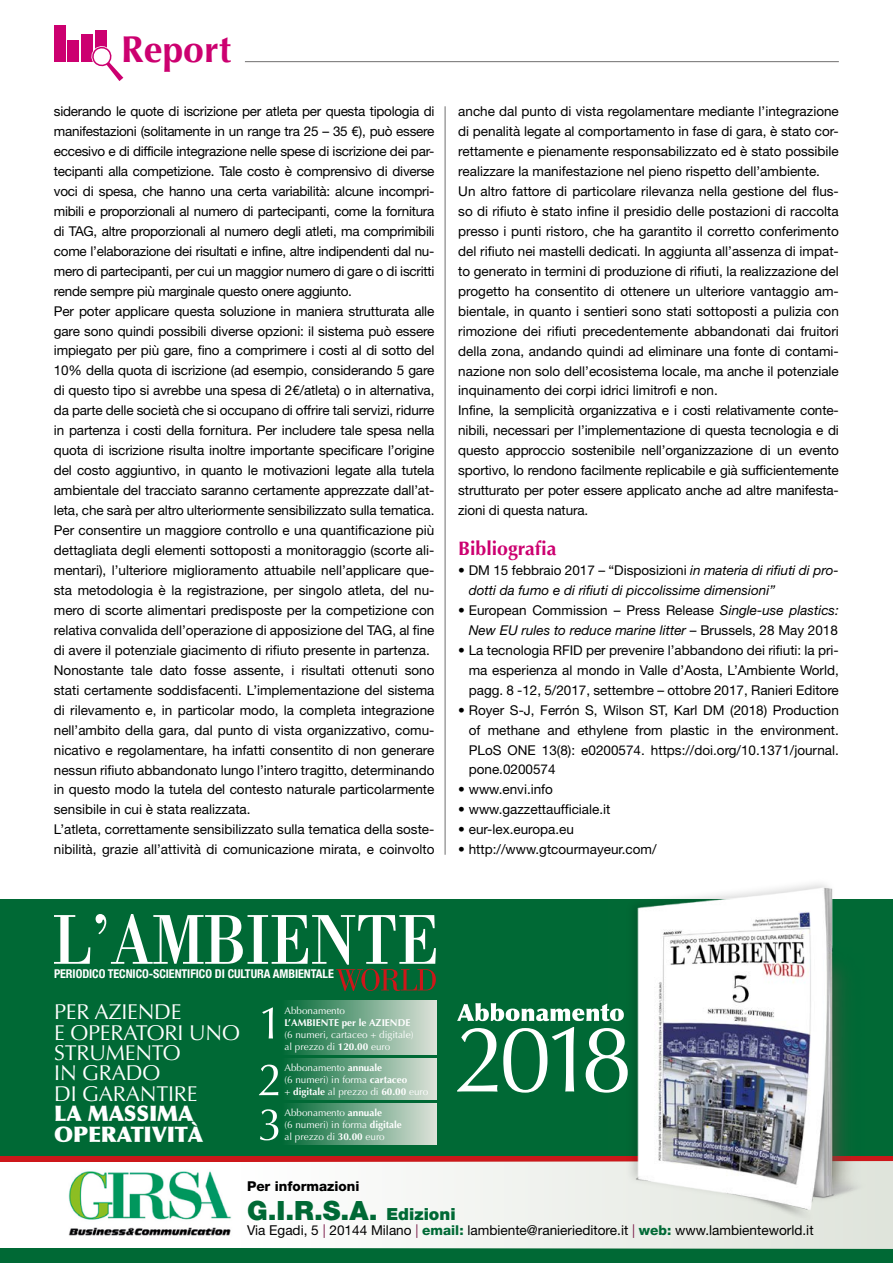
<style>
.page{position:relative;width:893px;height:1263px;background:#fff}
.page>*{position:absolute;margin:0;border:0;box-sizing:border-box;transform-origin:0 0}
.t1{font:700 37.5px "Optima";color:#cc0070}
.t2{font:900 26.55px "Helvetica Neue";color:#006935}
.t3{font:21.45px/20.4px "Optima";letter-spacing:-.01em;color:#fff}
.t4{font:900 21.45px/20.4px "Optima";letter-spacing:-.01em;color:#fff}
.t5{font:700 19.5px "Optima";color:#cc0070}
.t6{font:13.65px "Helvetica Neue";color:#000}
.t7{font:800 13.65px "Helvetica Neue";color:#000}
.t8{font:13.5px/20px "Helvetica Neue";color:#000}
.t9{font:italic 13.5px/20px "Helvetica Neue";color:#000}
.t10{font:700 condensed 12.15px "Helvetica Neue";letter-spacing:-.005em;color:#fff}
.t11{font:9.9px/11.9px "Optima";color:#fff}
.t12{font:700 9.9px "Optima";color:#fff}
.s1{font-style:normal}
.s2{font-style:italic}
.s3{font-weight:700}
.s4{font-size:16.8px}
.s5{color:#7e204d}
.s6{font-weight:800;color:#006935}
</style>
<div class="page">
<div style="left:54px;top:26px;width:11px;height:36px;background:#cc0070"></div>
<div style="left:68px;top:40px;width:11px;height:22px;background:#cc0070"></div>
<div style="left:81px;top:35px;width:12px;height:27px;background:#cc0070"></div>
<div style="left:95px;top:30px;width:12px;height:32px;background:#cc0070"></div>
<svg style="left:91px;top:46px;width:32px;height:35px"></svg>
<hr style="left:245px;top:61px;width:594px;height:1px;background:#706f6f">
<hr style="left:445px;top:106px;width:1px;height:749px;background:#706f6f">
<div style="left:0;top:900px;width:893px;height:256px;background:#006935"></div>
<div style="left:0;top:1156px;width:893px;height:5px;background:#cd171a"></div>
<svg style="left:54px;top:915px;width:36px;height:49px"></svg>
<svg style="left:96px;top:914px;width:340px;height:77px"></svg>
<svg style="left:457px;top:1003px;width:151px;height:18px"></svg>
<svg style="left:457px;top:1027px;width:151px;height:66px"></svg>
<div style="left:282px;top:1000px;width:154px;height:55px;background:linear-gradient(to right,#016936,#dae1d7)"></div>
<div style="left:282px;top:1058px;width:154px;height:41px;background:linear-gradient(to right,#016936,#dae1d7)"></div>
<div style="left:282px;top:1103px;width:154px;height:41px;background:linear-gradient(to right,#016936,#dae1d7)"></div>
<svg style="left:262px;top:1007px;width:11px;height:31px"></svg>
<svg style="left:259px;top:1064px;width:19px;height:31px"></svg>
<svg style="left:260px;top:1109px;width:18px;height:31px"></svg>
<div style="left:0;top:1248px;width:893px;height:15px;background:#006935"></div>
<div style="left:242px;top:1161px;width:651px;height:87px;background:linear-gradient(to right,#fefefe,#dfe3db)"></div>
<img style="left:68px;top:1171px;width:163px;height:65px">
<img style="left:608px;top:883px;width:283px;height:342px">
<h1 class="t1" style="left:121px;top:27px;width:112px">Report</h1>
<p class="t8" style="left:54px;top:101px;width:382px">siderando le quote di iscrizione per atleta per questa tipologia di manifestazioni (solitamente in un range tra 25 – 35 €), può essere eccesivo e di difficile integrazione nelle spese di iscrizione dei par&shy;tecipanti alla competizione. Tale costo è comprensivo di diverse voci di spesa, che hanno una certa variabilità: alcune incompri&shy;mibili e proporzionali al numero di partecipanti, come la fornitura di TAG, altre proporzionali al numero degli atleti, ma comprimibili come l’elaborazione dei risultati e infine, altre indipendenti dal nu&shy;mero di partecipanti, per cui un maggior numero di gare o di iscritti rende sempre più marginale questo onere aggiunto.<br>Per poter applicare questa soluzione in maniera strutturata alle gare sono quindi possibili diverse opzioni: il sistema può essere impiegato per più gare, fino a comprimere i costi al di sotto del 10% della quota di iscrizione (ad esempio, considerando 5 gare di questo tipo si avrebbe una spesa di 2€/atleta) o in alternativa, da parte delle società che si occupano di offrire tali servizi, ridurre in partenza i costi della fornitura. Per includere tale spesa nella quota di iscrizione risulta inoltre importante specificare l’origine del costo aggiuntivo, in quanto le motivazioni legate alla tutela ambientale del tracciato saranno certamente apprezzate dall’at&shy;leta, che sarà per altro ulteriormente sensibilizzato sulla tematica.<br>Per consentire un maggiore controllo e una quantificazione più dettagliata degli elementi sottoposti a monitoraggio (scorte ali&shy;mentari), l’ulteriore miglioramento attuabile nell’applicare que&shy;sta metodologia è la registrazione, per singolo atleta, del nu&shy;mero di scorte alimentari predisposte per la competizione con relativa convalida dell’operazione di apposizione del TAG, al fine di avere il potenziale giacimento di rifiuto presente in partenza.<br>Nonostante tale dato fosse assente, i risultati ottenuti sono stati certamente soddisfacenti. L’implementazione del sistema di rilevamento e, in particolar modo, la completa integrazione nell’ambito della gara, dal punto di vista organizzativo, comu&shy;nicativo e regolamentare, ha infatti consentito di non generare nessun rifiuto abbandonato lungo l’intero tragitto, determinando in questo modo la tutela del contesto naturale particolarmente sensibile in cui è stata realizzata.<br>L’atleta, correttamente sensibilizzato sulla tematica della soste&shy;nibilità, grazie all’attività di comunicazione mirata, e coinvolto</p>
<p class="t8" style="left:458px;top:101px;width:382px">anche dal punto di vista regolamentare mediante l’integrazione di penalità legate al comportamento in fase di gara, è stato cor&shy;rettamente e pienamente responsabilizzato ed è stato possibile realizzare la manifestazione nel pieno rispetto dell’ambiente.<br>Un altro fattore di particolare rilevanza nella gestione del flus&shy;so di rifiuto è stato infine il presidio delle postazioni di raccolta presso i punti ristoro, che ha garantito il corretto conferimento del rifiuto nei mastelli dedicati. In aggiunta all’assenza di impat&shy;to generato in termini di produzione di rifiuti, la realizzazione del progetto ha consentito di ottenere un ulteriore vantaggio am&shy;bientale, in quanto i sentieri sono stati sottoposti a pulizia con rimozione dei rifiuti precedentemente abbandonati dai fruitori della zona, andando quindi ad eliminare una fonte di contami&shy;nazione non solo dell’ecosistema locale, ma anche il potenziale inquinamento dei corpi idrici limitrofi e non.<br>Infine, la semplicità organizzativa e i costi relativamente conte&shy;nibili, necessari per l’implementazione di questa tecnologia e di questo approccio sostenibile nell’organizzazione di un evento sportivo, lo rendono facilmente replicabile e già sufficientemente strutturato per poter essere applicato anche ad altre manifesta&shy;zioni di questa natura.</p>
<h3 class="t5" style="left:458px;top:537px;width:100px">Bibliografia</h3>
<p class="t9" style="left:469px;top:560px;width:372px;text-indent:-11px"><span class="s1">• DM 15 febbraio 2017 – “Disposizioni</span> in materia di rifiuti di pro&shy;dotti da fumo e di rifiuti di piccolissime dimensioni”</p>
<p class="t8" style="left:458px;top:600px;width:382px;text-align:right">• European Commission – Press Release <span class="s2">Single-use plastics:<br>New EU rules to reduce marine litter</span> – Brussels, 28 May 2018</p>
<p class="t8" style="left:469px;top:640px;width:372px;text-align:justify;text-indent:-11px">• La tecnologia RFID per prevenire l’abbandono dei rifiuti: la pri&shy;ma esperienza al mondo in Valle d’Aosta, L’Ambiente World, pagg. 8 -12, 5/2017, settembre – ottobre 2017, Ranieri Editore</p>
<p class="t8" style="left:469px;top:700px;width:372px;text-align:justify;text-indent:-11px">• Royer S-J, Ferrón S, Wilson ST, Karl DM (2018) Production of methane and ethylene from plastic in the environment.<br>PLoS ONE 13(8): e0200574. https://doi.org/10.1371/journal. pone.0200574</p>
<p class="t8" style="left:458px;top:779px;width:96px">• www.envi.info</p>
<p class="t8" style="left:458px;top:799px;width:154px">• www.gazzettaufficiale.it</p>
<p class="t8" style="left:458px;top:819px;width:117px">• eur-lex.europa.eu</p>
<p class="t8" style="left:458px;top:839px;width:200px">• http://www.gtcourmayeur.com/</p>
<p class="t10" style="left:54px;top:963px;width:281px">PERIODICO TECNICO-SCIENTIFICO DI CULTURA AMBIENTALE</p>
<h3 class="t3" style="left:54px;top:1002px;width:187px">PER AZIENDE<br>E OPERATORI UNO<br>STRUMENTO<br>IN GRADO<br>DI GARANTIRE</h3>
<h3 class="t4" style="left:54px;top:1103px;width:151px">LA MASSIMA<br>OPERATIVITÀ</h3>
<p class="t11" style="left:284px;top:1005px;width:62px">Abbonamento</p>
<p class="t12" style="left:284px;top:1017px;width:127px">L’AMBIENTE per le AZIENDE</p>
<p class="t11" style="left:284px;top:1029px;width:131px">(6 numeri, cartaceo + digitale) al prezzo di <span class="s3">120.00</span> euro</p>
<p class="t11" style="left:284px;top:1062px;width:145px">Abbonamento <span class="s3">annuale<br></span>(6 numeri) in forma <span class="s3">cartaceo<br></span>+ <span class="s3">digitale</span> al prezzo di <span class="s3">60.00</span> euro</p>
<p class="t11" style="left:284px;top:1107px;width:119px">Abbonamento <span class="s3">annuale<br></span>(6 numeri) in forma <span class="s3">digitale </span>al prezzo di <span class="s3">30.00</span> euro</p>
<p class="t7" style="left:247px;top:1178px;width:114px">Per informazioni</p>
<h2 class="t2" style="left:247px;top:1194px;width:210px">G.I.R.S.A. <span class="s4">Edizioni</span></h2>
<p class="t6" style="left:247px;top:1222px;width:568px">Via Egadi, 5 <span class="s5">|</span> 20144 Milano <span class="s5">|</span> <span class="s6">email:</span> lambiente@ranierieditore.it <span class="s5">|</span> <span class="s6">web:</span> www.lambienteworld.it</p>
</div>
